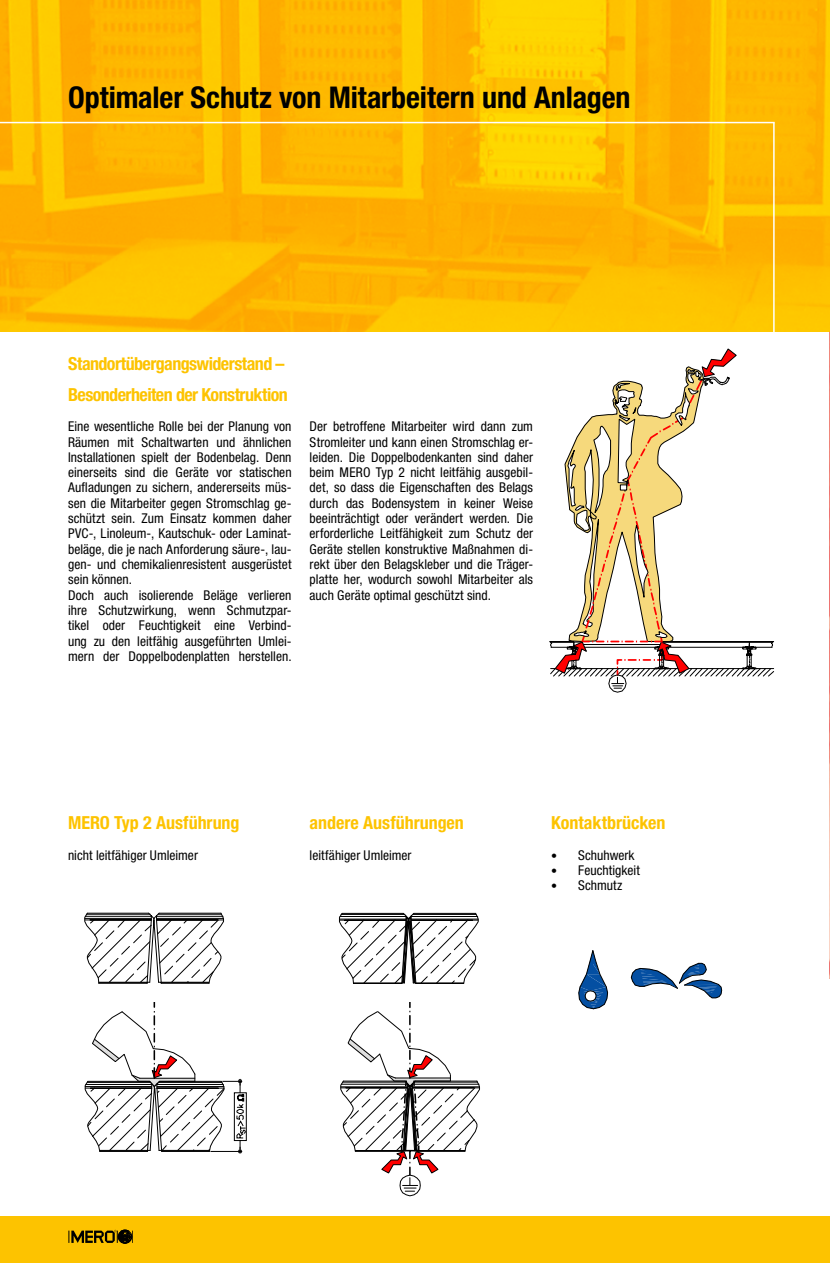
<style>
.page{position:relative;width:830px;height:1263px;background:#fff}
.page>*{position:absolute;margin:0;border:0;box-sizing:border-box;transform-origin:0 0}
.t1{font:700 condensed 30px "Helvetica Neue";letter-spacing:-.005em;color:#000}
.t2{font:700 condensed 18px/30.6px "Helvetica Neue";letter-spacing:-.025em;color:#fdc300}
.t3{font:700 condensed 18px "Helvetica Neue";color:#fdc300}
.t4{font:condensed 13.5px/15.3px "Helvetica Neue";color:#000}
.s1{font-size:12px}
</style>
<div class="page">
<hr style="left:829px;top:0;width:1px;height:1263px;background:#fdc300">
<div style="left:0;top:1216px;width:829px;height:47px;background:#fdc300"></div>
<img style="left:829px;top:332px;width:1px;height:645px">
<img style="left:0;top:0;width:829px;height:332px">
<svg style="left:69px;top:1229px;width:64px;height:14px"></svg>
<svg style="left:549px;top:349px;width:225px;height:344px"></svg>
<svg style="left:84px;top:912px;width:140px;height:72px"></svg>
<svg style="left:578px;top:950px;width:30px;height:59px"></svg>
<svg style="left:630px;top:962px;width:92px;height:36px"></svg>
<svg style="left:85px;top:1002px;width:161px;height:151px"></svg>
<svg style="left:339px;top:913px;width:139px;height:71px"></svg>
<svg style="left:340px;top:1002px;width:140px;height:194px"></svg>
<hr style="left:0;top:122px;width:773px;height:1px;background:#fff">
<hr style="left:772px;top:123px;width:2px;height:209px;background:#fff">
<h1 class="t1" style="left:68px;top:79px;width:563px">Optimaler Schutz von Mitarbeitern und Anlagen</h1>
<h2 class="t2" style="left:68px;top:348px;width:221px">Standortübergangswiderstand –<br>Besonderheiten der Konstruktion</h2>
<p class="t4" style="left:68px;top:419px;width:225px">Eine wesentliche Rolle bei der Planung von Räumen mit Schaltwarten und ähnlichen Installationen spielt der Bodenbelag. Denn einerseits sind die Geräte vor statischen Aufladungen zu sichern, andererseits müs&shy;sen die Mitarbeiter gegen Stromschlag ge&shy;schützt sein. Zum Einsatz kommen daher PVC-, Linoleum-, Kautschuk- oder Laminat&shy;beläge, die je nach Anforderung säure-, lau&shy;gen- und chemikalienresistent ausgerüstet sein können.<br>Doch auch isolierende Beläge verlieren ihre Schutzwirkung, wenn Schmutzpar&shy;tikel oder Feuchtigkeit eine Verbind&shy;ung zu den leitfähig ausgeführten Umlei&shy;mern der Doppelbodenplatten herstellen.</p>
<p class="t4" style="left:309px;top:419px;width:225px;text-align:justify">Der betroffene Mitarbeiter wird dann zum Stromleiter und kann einen Stromschlag er&shy;leiden. Die Doppelbodenkanten sind daher beim MERO Typ 2 nicht leitfähig ausgebil&shy;det, so dass die Eigenschaften des Belags durch das Bodensystem in keiner Weise beeinträchtigt oder verändert werden. Die erforderliche Leitfähigkeit zum Schutz der Geräte stellen konstruktive Maßnahmen di&shy;rekt über den Belagskleber und die Träger&shy;platte her, wodurch sowohl Mitarbeiter als auch Geräte optimal geschützt sind.</p>
<h2 class="t3" style="left:68px;top:812px;width:173px">MERO Typ 2 Ausführung</h2>
<p class="t4" style="left:68px;top:847px;width:131px">nicht leitfähiger Umleimer</p>
<h2 class="t3" style="left:309px;top:812px;width:156px">andere Ausführungen</h2>
<p class="t4" style="left:309px;top:847px;width:103px">leitfähiger Umleimer</p>
<h2 class="t3" style="left:551px;top:812px;width:116px">Kontaktbrücken</h2>
<p class="t4" style="left:551px;top:847px;width:85px"><span class="s1">•</span> Schuhwerk</p>
<p class="t4" style="left:551px;top:863px;width:90px"><span class="s1">•</span> Feuchtigkeit</p>
<p class="t4" style="left:551px;top:878px;width:73px"><span class="s1">•</span> Schmutz</p>
</div>
